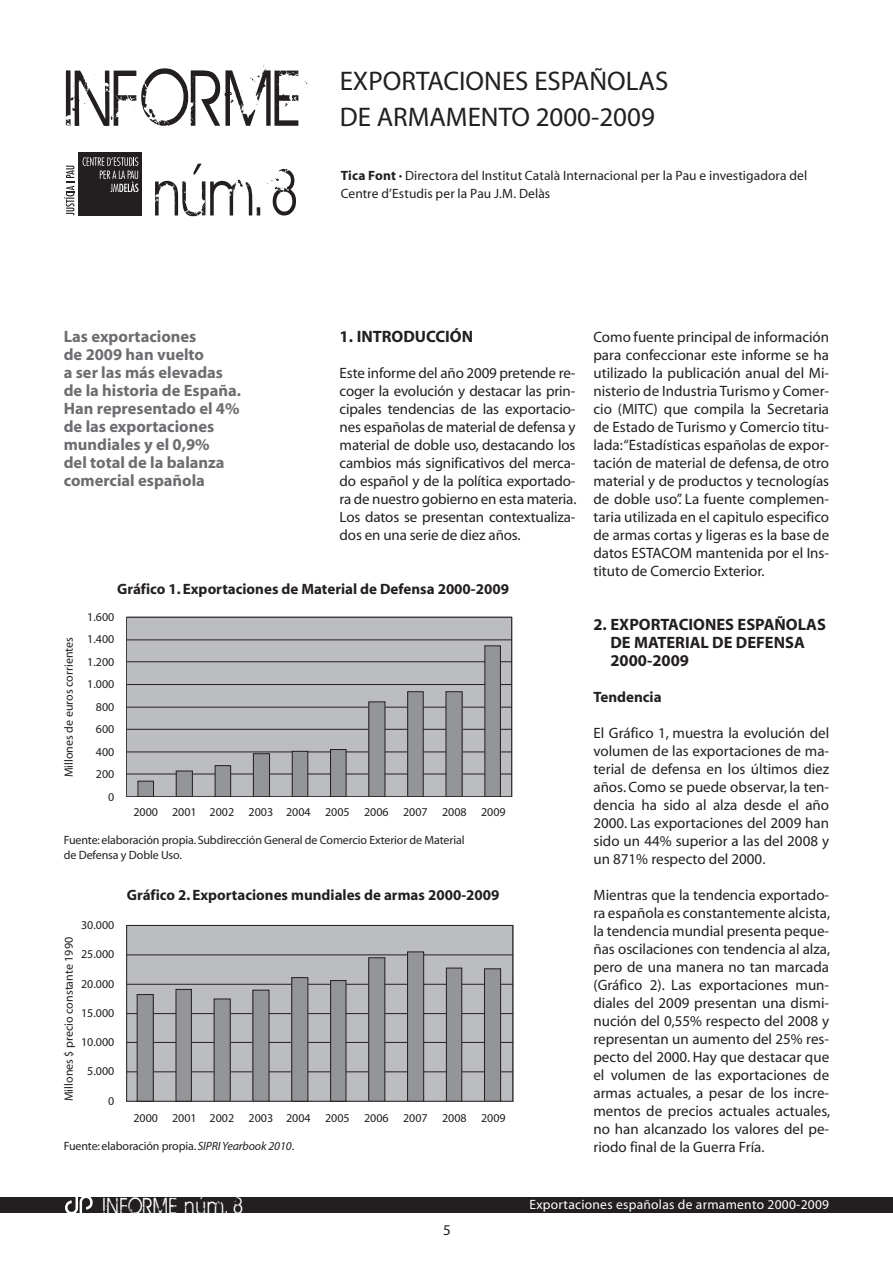
<style>
.page{position:relative;width:893px;height:1263px;background:#fff}
.page>*{position:absolute;margin:0;border:0;box-sizing:border-box;transform-origin:0 0}
.t1{font:86.4px "BIRTHOFAHERO";letter-spacing:.05em;color:#231f20;scale:.83 1}
.t2{font:70.05px "BIRTHOFAHERO";color:#231f20;scale:.81 1}
.t3{font:27px/36px "Myriad";color:#231f20}
.t4{font:25.2px "BIRTHOFAHERO";letter-spacing:.1em;color:#fff;scale:.83 1}
.t5{font:700 16.5px/18px "Myriad";color:#6c6d70}
.t6{font:700 16.5px/18px "Myriad";color:#231f20}
.t7{font:15px/18px "Myriad";color:#231f20;text-align:justify}
.t8{font:700 15px "Myriad";color:#231f20}
.t9{font:13.5px/18px "Myriad";letter-spacing:.005em;color:#231f20}
.t10{font:13.5px "Myriad";letter-spacing:.02em;color:#fff}
.t11{font:12px/22.5px "Myriad";color:#231f20}
.s1{font-weight:700}
.s2{font-style:italic}
</style>
<div class="page">
<svg style="left:64px;top:166px;width:10px;height:49px"></svg>
<div style="left:79px;top:152px;width:63px;height:63px;background:#231f20"></div>
<svg style="left:83px;top:157px;width:55px;height:35px"></svg>
<div style="left:0;top:1197px;width:893px;height:16px;background:#231f20"></div>
<svg style="left:65px;top:1197px;width:28px;height:16px"></svg>
<div style="left:126px;top:617px;width:385px;height:180px;background:#bcbdc0"></div>
<hr style="left:127px;top:617px;width:385px;height:1px;background:#231f20">
<hr style="left:127px;top:639px;width:385px;height:1px;background:#231f20">
<hr style="left:127px;top:661px;width:385px;height:1px;background:#231f20">
<hr style="left:126px;top:684px;width:386px;height:1px;background:#231f20">
<hr style="left:126px;top:707px;width:386px;height:1px;background:#231f20">
<hr style="left:126px;top:729px;width:386px;height:1px;background:#231f20">
<hr style="left:126px;top:751px;width:386px;height:1px;background:#231f20">
<hr style="left:126px;top:774px;width:386px;height:1px;background:#231f20">
<hr style="left:511px;top:617px;width:1px;height:180px;background:#231f20">
<div style="left:138px;top:781px;width:15px;height:16px;background:#939598"></div>
<div style="left:138px;top:781px;width:16px;height:16px;border:1px solid #231f20"></div>
<div style="left:176px;top:771px;width:16px;height:26px;background:#939598"></div>
<div style="left:176px;top:771px;width:17px;height:26px;border:1px solid #231f20"></div>
<div style="left:215px;top:766px;width:16px;height:31px;background:#939598"></div>
<div style="left:215px;top:765px;width:16px;height:32px;border:1px solid #231f20"></div>
<div style="left:253px;top:754px;width:17px;height:43px;background:#939598"></div>
<div style="left:253px;top:753px;width:17px;height:44px;border:1px solid #231f20"></div>
<div style="left:292px;top:751px;width:16px;height:46px;background:#939598"></div>
<div style="left:292px;top:751px;width:16px;height:46px;border:1px solid #231f20"></div>
<div style="left:331px;top:749px;width:15px;height:48px;background:#939598"></div>
<div style="left:330px;top:749px;width:16px;height:48px;border:1px solid #231f20"></div>
<div style="left:369px;top:702px;width:16px;height:95px;background:#939598"></div>
<div style="left:368px;top:701px;width:17px;height:96px;border:1px solid #231f20"></div>
<div style="left:408px;top:692px;width:15px;height:105px;background:#939598"></div>
<div style="left:407px;top:691px;width:17px;height:106px;border:1px solid #231f20"></div>
<div style="left:446px;top:692px;width:16px;height:105px;background:#939598"></div>
<div style="left:485px;top:646px;width:15px;height:151px;background:#939598"></div>
<div style="left:484px;top:645px;width:17px;height:152px;border:1px solid #231f20"></div>
<svg style="left:126px;top:925px;width:388px;height:177px;background:#b7b7ba"></svg>
<hr style="left:127px;top:954px;width:386px;height:1px;background:#231f20">
<hr style="left:127px;top:984px;width:386px;height:1px;background:#231f20">
<hr style="left:127px;top:1013px;width:386px;height:1px;background:#231f20">
<hr style="left:127px;top:1042px;width:386px;height:1px;background:#231f20">
<hr style="left:127px;top:1071px;width:386px;height:1px;background:#231f20">
<hr style="left:127px;top:925px;width:386px;height:1px;background:#231f20">
<hr style="left:512px;top:925px;width:1px;height:176px;background:#231f20">
<div style="left:137px;top:994px;width:16px;height:107px;background:#939598"></div>
<div style="left:137px;top:994px;width:17px;height:107px;border:1px solid #231f20"></div>
<div style="left:176px;top:989px;width:15px;height:112px;background:#939598"></div>
<div style="left:176px;top:989px;width:16px;height:112px;border:1px solid #231f20"></div>
<div style="left:214px;top:999px;width:16px;height:102px;background:#939598"></div>
<div style="left:214px;top:998px;width:17px;height:103px;border:1px solid #231f20"></div>
<div style="left:253px;top:990px;width:16px;height:111px;background:#939598"></div>
<div style="left:292px;top:978px;width:16px;height:123px;background:#939598"></div>
<div style="left:291px;top:977px;width:17px;height:124px;border:1px solid #231f20"></div>
<div style="left:331px;top:980px;width:15px;height:121px;background:#939598"></div>
<div style="left:330px;top:980px;width:16px;height:121px;border:1px solid #231f20"></div>
<div style="left:369px;top:958px;width:16px;height:143px;background:#939598"></div>
<div style="left:368px;top:957px;width:17px;height:144px;border:1px solid #231f20"></div>
<div style="left:408px;top:952px;width:16px;height:149px;background:#939598"></div>
<div style="left:407px;top:951px;width:17px;height:150px;border:1px solid #231f20"></div>
<div style="left:446px;top:968px;width:16px;height:133px;background:#939598"></div>
<div style="left:446px;top:968px;width:16px;height:133px;border:1px solid #231f20"></div>
<div style="left:484px;top:969px;width:17px;height:132px;background:#939598"></div>
<div style="left:484px;top:968px;width:17px;height:133px;border:1px solid #231f20"></div>
<h1 class="t1" style="left:64px;top:51px;width:286px">INFORME</h1>
<h2 class="t2" style="left:155px;top:155px;width:175px">núm. 8</h2>
<h3 class="t3" style="left:340px;top:64px;width:330px">EXPORTACIONES ESPAÑOLAS<br>DE ARMAMENTO 2000-2009</h3>
<p class="t9" style="left:341px;top:167px;width:468px"><span class="s1">Tica Font ·</span> Directora del Institut Català Internacional per la Pau e investigadora del<br>Centre d’Estudis per la Pau J.M. Delàs</p>
<p class="t5" style="left:64px;top:328px;width:179px">Las exportaciones<br>de 2009 han vuelto<br>a ser las más elevadas de la historia de España.<br>Han representado el 4% de las exportaciones mundiales y el 0,9%<br>del total de la balanza comercial española</p>
<p class="t6" style="left:340px;top:328px;width:135px">1. INTRODUCCIÓN</p>
<p class="t7" style="left:340px;top:365px;width:238px">Este informe del año 2009 pretende re&shy;coger la evolución y destacar las prin&shy;cipales tendencias de las exportacio&shy;nes españolas de material de defensa y material de doble uso, destacando los cambios más significativos del merca&shy;do español y de la política exportado&shy;ra de nuestro gobierno en esta materia.<br>Los datos se presentan contextualiza&shy;dos en una serie de diez años.</p>
<p class="t11" style="left:58px;top:777px;width:142px;rotate:-90deg">Millones de euros corrientes</p>
<p class="t8" style="left:117px;top:581px;width:393px">Gráfico 1. Exportaciones de Material de Defensa 2000-2009</p>
<p class="t11" style="left:87px;top:606px;width:29px;text-align:right">1.600<br>1.400<br>1.200<br>1.000<br>800<br>600<br>400<br>200<br>0</p>
<p class="t11" style="left:133px;top:801px;width:374px">2000 2001 2002 2003 2004 2005 2006 2007 2008 2009</p>
<p class="t11" style="left:64px;top:833px;width:402px;line-height:15px">Fuente: elaboración propia. Subdirección General de Comercio Exterior de Material de Defensa y Doble Uso.</p>
<p class="t11" style="left:81px;top:914px;width:35px">30.000</p>
<p class="t11" style="left:81px;top:943px;width:35px">25.000</p>
<p class="t11" style="left:81px;top:973px;width:35px">20.000</p>
<p class="t11" style="left:81px;top:1002px;width:35px">15.000</p>
<p class="t11" style="left:81px;top:1031px;width:35px">10.000</p>
<p class="t11" style="left:87px;top:1060px;width:29px">5.000</p>
<p class="t11" style="left:108px;top:1090px;width:8px">0</p>
<p class="t11" style="left:58px;top:1101px;width:166px;rotate:-90deg">Millones $ precio constante 1990</p>
<p class="t8" style="left:127px;top:887px;width:374px">Gráfico 2. Exportaciones mundiales de armas 2000-2009</p>
<p class="t11" style="left:133px;top:1107px;width:374px">2000 2001 2002 2003 2004 2005 2006 2007 2008 2009</p>
<p class="t11" style="left:64px;top:1135px;width:232px">Fuente: elaboración propia. <span class="s2">SIPRI Yearbook 2010</span>.</p>
<p class="t7" style="left:593px;top:329px;width:237px">Como fuente principal de información para confeccionar este informe se ha utilizado la publicación anual del Mi&shy;nisterio de Industria Turismo y Comer&shy;cio (MITC) que compila la Secretaria de Estado de Turismo y Comercio titu&shy;lada: “Estadísticas españolas de expor&shy;tación de material de defensa, de otro material y de productos y tecnologías de doble uso”. La fuente complemen&shy;taria utilizada en el capitulo especifico de armas cortas y ligeras es la base de datos ESTACOM mantenida por el Ins&shy;tituto de Comercio Exterior.</p>
<p class="t6" style="left:610px;top:616px;width:217px;text-indent:-17px">2. EXPORTACIONES ESPAÑOLAS<br>DE MATERIAL DE DEFENSA<br>2000-2009</p>
<p class="t8" style="left:593px;top:689px;width:70px">Tendencia</p>
<p class="t7" style="left:593px;top:725px;width:237px">El Gráfico 1, muestra la evolución del volumen de las exportaciones de ma&shy;terial de defensa en los últimos diez años. Como se puede observar, la ten&shy;dencia ha sido al alza desde el año 2000. Las exportaciones del 2009 han sido un 44% superior a las del 2008 y un 871% respecto del 2000.</p>
<p class="t7" style="left:593px;top:887px;width:238px">Mientras que la tendencia exportado&shy;ra española es constantemente alcista, la tendencia mundial presenta peque&shy;ñas oscilaciones con tendencia al alza, pero de una manera no tan marcada (Gráfico 2). Las exportaciones mun&shy;diales del 2009 presentan una dismi&shy;nución del 0,55% respecto del 2008 y representan un aumento del 25% res&shy;pecto del 2000. Hay que destacar que el volumen de las exportaciones de armas actuales, a pesar de los incre&shy;mentos de precios actuales actuales, no han alcanzado los valores del pe&shy;riodo final de la Guerra Fría.</p>
<h3 class="t4" style="left:103px;top:1192px;width:170px">INFORME núm. 8</h3>
<p class="t10" style="left:529px;top:1198px;width:301px">Exportaciones españolas de armamento 2000-2009</p>
</div>
